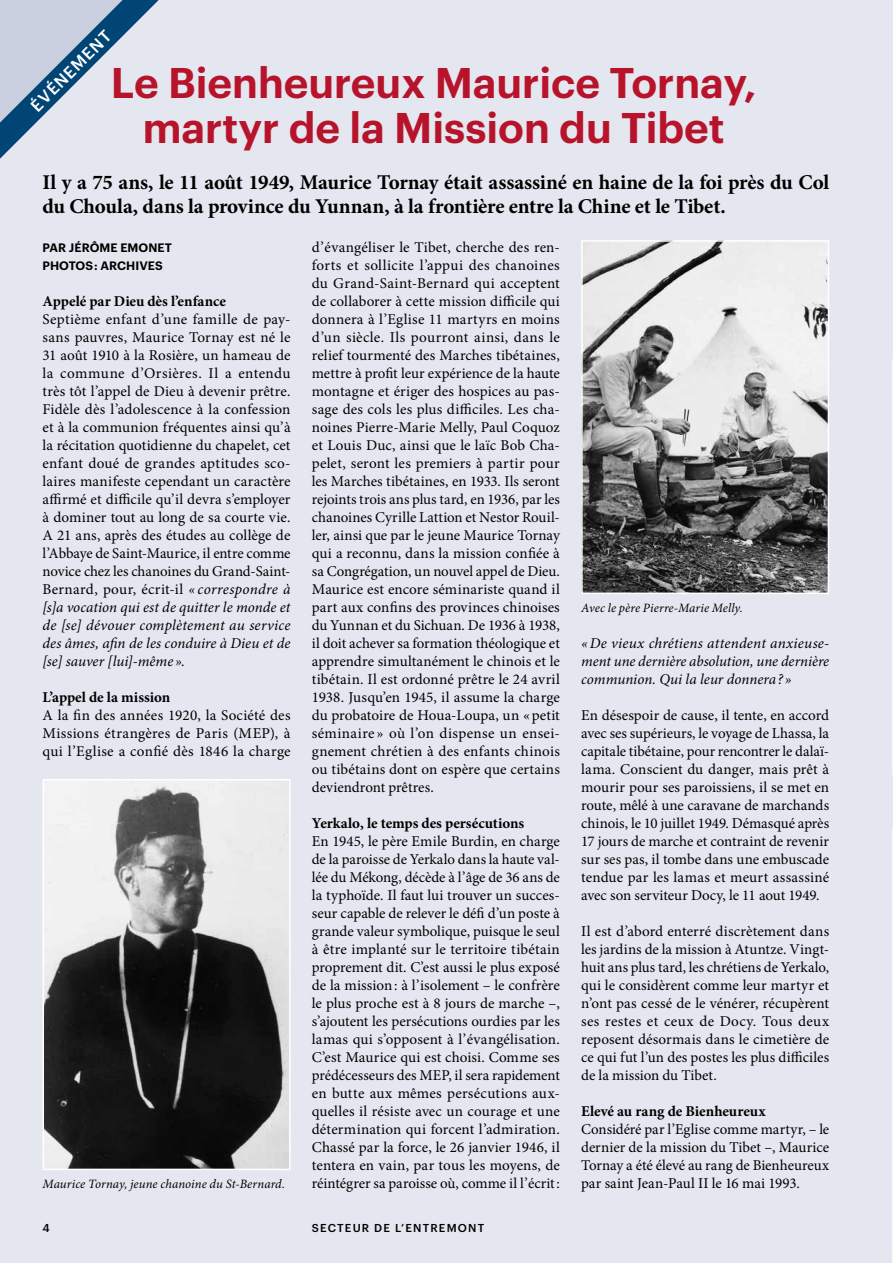
<style>
.page{position:relative;width:893px;height:1263px;background:#e4e7ef}
.page>*{position:absolute;margin:0;border:0;box-sizing:border-box;transform-origin:0 0}
.t1{font:600 42px/45px "Graphik";color:#b7142c;text-align:center}
.t2{font:700 21px/24px "Minion Pro";letter-spacing:-.01em;color:#000}
.t3{font:500 16.5px "Graphik";color:#fff}
.t4{font:15px/18px "Minion Pro";letter-spacing:.005em;color:#000;text-align:justify}
.t5{font:italic 15px/18px "Minion Pro";letter-spacing:-.005em;color:#000;text-align:justify}
.t6{font:700 15px "Minion Pro";letter-spacing:-.005em;color:#000}
.t7{font:italic 12.75px "Minion Pro";letter-spacing:.005em;color:#000}
.t8{font:600 12px/18px "Graphik";letter-spacing:.005em;color:#000}
.t9{font:500 11.25px "Graphik";letter-spacing:.105em;color:#000}
.s1{font-style:italic}
</style>
<div class="page">
<svg style="left:0;top:0;width:159px;height:159px"></svg>
<img style="left:46px;top:782px;width:242px;height:385px">
<div style="left:43px;top:779px;width:248px;height:391px;border:2px solid #fff"></div>
<img style="left:584px;top:243px;width:242px;height:348px">
<div style="left:581px;top:240px;width:248px;height:354px;border:2px solid #fff"></div>
<svg style="left:892px;top:827px;width:1px;height:436px"></svg>
<svg style="left:892px;top:359px;width:1px;height:416px"></svg>
<p class="t3" style="left:25px;top:99px;width:107px;rotate:-45deg">ÉVÉNEMENT</p>
<h1 class="t1" style="left:111px;top:57px;width:647px">Le Bienheureux Maurice Tornay, martyr de la Mission du Tibet</h1>
<h2 class="t2" style="left:43px;top:170px;width:788px">Il y a 75 ans, le 11 août 1949, Maurice Tornay était assassiné en haine de la foi près du Col du Choula, dans la province du Yunnan, à la frontière entre la Chine et le Tibet.</h2>
<p class="t8" style="left:43px;top:238px;width:131px">PAR JÉRÔME EMONET<br>PHOTOS : ARCHIVES</p>
<p class="t6" style="left:43px;top:291px;width:185px">Appelé par Dieu dès l’enfance</p>
<p class="t4" style="left:43px;top:310px;width:250px">Septième enfant d’une famille de pay&shy;sans pauvres, Maurice Tornay est né le 31 août 1910 à la Rosière, un hameau de la commune d’Orsières. Il a entendu très tôt l’appel de Dieu à devenir prêtre.<br>Fidèle dès l’adolescence à la confession et à la communion fréquentes ainsi qu’à la récitation quotidienne du chapelet, cet enfant doué de grandes aptitudes sco&shy;laires manifeste cependant un caractère affirmé et difficile qu’il devra s’employer à dominer tout au long de sa courte vie.<br>A 21 ans, après des études au collège de l’Abbaye de Saint-Maurice, il entre comme novice chez les chanoines du Grand-Saint-Bernard, pour, écrit-il <span class="s1">« correspondre à [s]a vocation qui est de quitter le monde et de [se] dévouer complètement au service des âmes, afin de les conduire à Dieu et de [se] sauver [lui]-même ».</span></p>
<p class="t6" style="left:43px;top:687px;width:129px">L’appel de la mission</p>
<p class="t4" style="left:43px;top:706px;width:250px">A la fin des années 1920, la Société des Missions étrangères de Paris (MEP), à qui l’Eglise a confié dès 1846 la charge</p>
<p class="t7" style="left:43px;top:1175px;width:244px">Maurice Tornay, jeune chanoine du St-Bernard.</p>
<p class="t4" style="left:312px;top:238px;width:250px">d’évangéliser le Tibet, cherche des ren&shy;forts et sollicite l’appui des chanoines du Grand-Saint-Bernard qui acceptent de collaborer à cette mission difficile qui donnera à l’Eglise 11 martyrs en moins d’un siècle. Ils pourront ainsi, dans le relief tourmenté des Marches tibétaines, mettre à profit leur expérience de la haute montagne et ériger des hospices au pas&shy;sage des cols les plus difficiles. Les cha&shy;noines Pierre-Marie Melly, Paul Coquoz et Louis Duc, ainsi que le laïc Bob Cha&shy;pelet, seront les premiers à partir pour les Marches tibétaines, en 1933. Ils seront rejoints trois ans plus tard, en 1936, par les chanoines Cyrille Lattion et Nestor Rouil&shy;ler, ainsi que par le jeune Maurice Tornay qui a reconnu, dans la mission confiée à sa Congrégation, un nouvel appel de Dieu.<br>Maurice est encore séminariste quand il part aux confins des provinces chinoises du Yunnan et du Sichuan. De 1936 à 1938, il doit achever sa formation théologique et apprendre simultanément le chinois et le tibétain. Il est ordonné prêtre le 24 avril 1938. Jusqu’en 1945, il assume la charge du probatoire de Houa-Loupa, un «petit séminaire » où l’on dispense un ensei&shy;gnement chrétien à des enfants chinois ou tibétains dont on espère que certains deviendront prêtres.</p>
<p class="t6" style="left:312px;top:813px;width:214px">Yerkalo, le temps des persécutions</p>
<p class="t4" style="left:312px;top:832px;width:250px">En 1945, le père Emile Burdin, en charge de la paroisse de Yerkalo dans la haute val&shy;lée du Mékong, décède à l’âge de 36 ans de la typhoïde. Il faut lui trouver un succes&shy;seur capable de relever le défi d’un poste à grande valeur symbolique, puisque le seul à être implanté sur le territoire tibétain proprement dit. C’est aussi le plus exposé de la mission: à l’isolement – le confrère le plus proche est à 8 jours de marche –, s’ajoutent les persécutions ourdies par les lamas qui s’opposent à l’évangélisation.<br>C’est Maurice qui est choisi. Comme ses prédécesseurs des MEP, il sera rapidement en butte aux mêmes persécutions aux&shy;quelles il résiste avec un courage et une détermination qui forcent l’admiration.<br>Chassé par la force, le 26 janvier 1946, il tentera en vain, par tous les moyens, de réintégrer sa paroisse où, comme il l’écrit:</p>
<p class="t9" style="left:43px;top:1219px;width:9px">4</p>
<p class="t9" style="left:312px;top:1220px;width:174px">SECTEUR DE L’ENTREMONT</p>
<p class="t7" style="left:581px;top:599px;width:163px">Avec le père Pierre-Marie Melly.</p>
<p class="t5" style="left:581px;top:634px;width:250px">«De vieux chrétiens attendent anxieuse&shy;ment une dernière absolution, une dernière communion. Qui la leur donnera? »</p>
<p class="t4" style="left:581px;top:706px;width:250px">En désespoir de cause, il tente, en accord avec ses supérieurs, le voyage de Lhassa, la capitale tibétaine, pour rencontrer le dalaï&shy;lama. Conscient du danger, mais prêt à mourir pour ses paroissiens, il se met en route, mêlé à une caravane de marchands chinois, le 10 juillet 1949. Démasqué après 17 jours de marche et contraint de revenir sur ses pas, il tombe dans une embuscade tendue par les lamas et meurt assassiné avec son serviteur Docy, le 11 aout 1949.</p>
<p class="t4" style="left:581px;top:922px;width:250px">Il est d’abord enterré discrètement dans les jardins de la mission à Atuntze. Vingt&shy;huit ans plus tard, les chrétiens de Yerkalo, qui le considèrent comme leur martyr et n’ont pas cessé de le vénérer, récupèrent ses restes et ceux de Docy. Tous deux reposent désormais dans le cimetière de ce qui fut l’un des postes les plus difficiles de la mission du Tibet.</p>
<p class="t6" style="left:581px;top:1101px;width:186px">Elevé au rang de Bienheureux</p>
<p class="t4" style="left:581px;top:1120px;width:250px">Considéré par l’Eglise comme martyr, – le dernier de la mission du Tibet –, Maurice Tornay a été élevé au rang de Bienheureux par saint Jean-Paul II le 16 mai 1993.</p>
</div>
